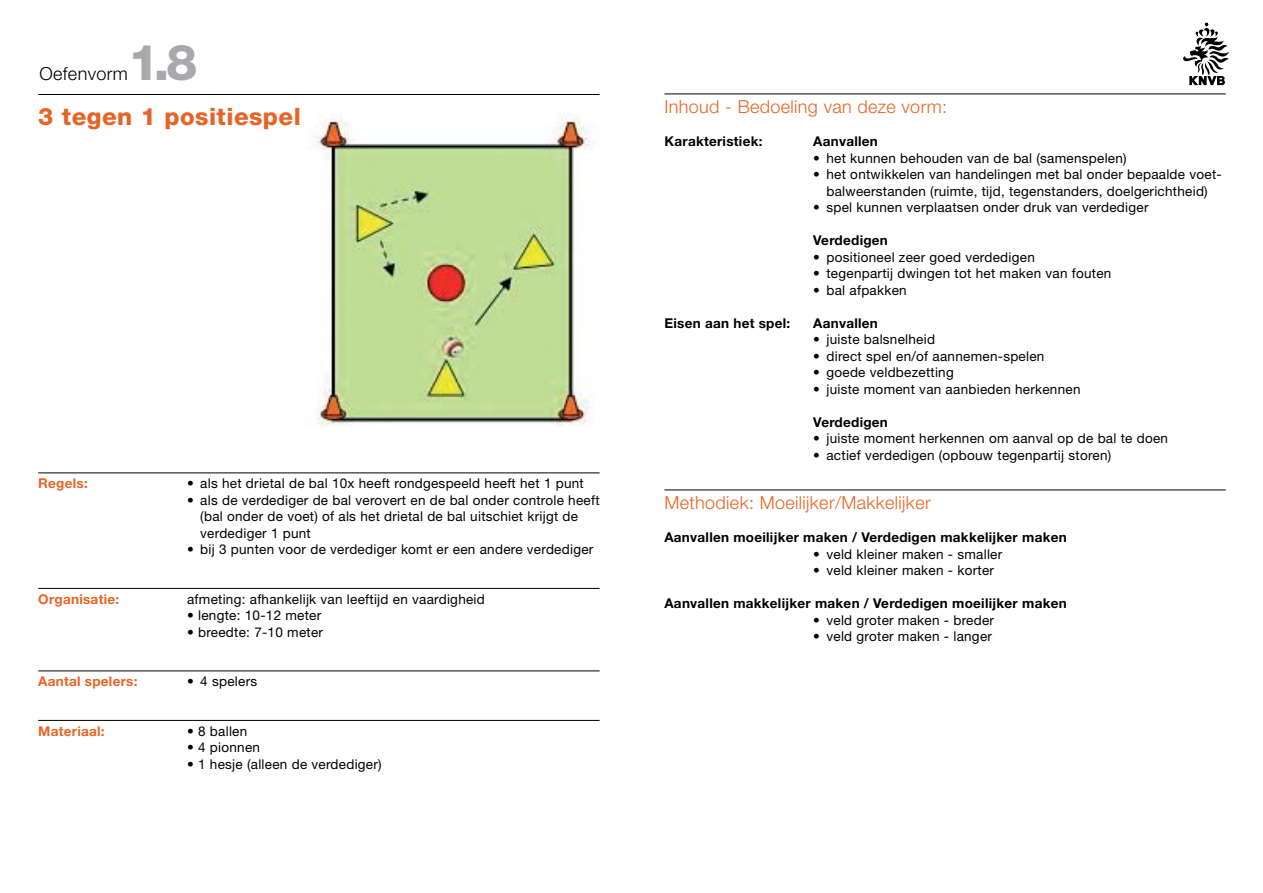
<style>
.page{position:relative;width:1263px;height:893px;background:#fff}
.page>*{position:absolute;margin:0;border:0;box-sizing:border-box;transform-origin:0 0}
.t1{font:800 49.5px "Helvetica Neue LT";color:#a7a9ac}
.t2{font:800 24px "Helvetica Neue LT";letter-spacing:.02em;color:#e66425}
.t3{font:300 18px "Helvetica Neue LT";letter-spacing:.02em;color:#e66425}
.t4{font:300 18px "Helvetica Neue LT";letter-spacing:.02em;color:#000}
.t5{font:13.5px/16.5px "Helvetica Neue LT";letter-spacing:.02em;color:#000}
.t6{font:700 13.5px "Helvetica Neue LT";letter-spacing:.02em;color:#000}
.t7{font:700 13.5px "Helvetica Neue LT";letter-spacing:.02em;color:#e66425}
</style>
<div class="page">
<hr style="left:38px;top:94px;width:562px;height:1px;background:#000">
<img style="left:315px;top:116px;width:279px;height:311px">
<hr style="left:38px;top:472px;width:562px;height:1px;background:#000">
<hr style="left:38px;top:588px;width:562px;height:1px;background:#000">
<hr style="left:38px;top:670px;width:562px;height:1px;background:#000">
<hr style="left:38px;top:720px;width:562px;height:1px;background:#000">
<hr style="left:664px;top:94px;width:562px;height:1px;background:#000">
<hr style="left:664px;top:490px;width:562px;height:1px;background:#000">
<svg style="left:1183px;top:23px;width:46px;height:62px"></svg>
<h1 class="t1" style="left:128px;top:33px;width:71px">1.8</h1>
<h3 class="t4" style="left:40px;top:63px;width:90px">Oefenvorm</h3>
<h2 class="t2" style="left:38px;top:102px;width:264px">3 tegen 1 positiespel</h2>
<p class="t7" style="left:38px;top:475px;width:51px">Regels:</p>
<p class="t5" style="left:187px;top:475px;width:398px">• als het drietal de bal 10x heeft rondgespeeld heeft het 1 punt</p>
<p class="t5" style="left:200px;top:491px;width:401px;text-indent:-13px">• als de verdediger de bal verovert en de bal onder controle heeft (bal onder de voet) of als het drietal de bal uitschiet krijgt de verdediger 1 punt</p>
<p class="t5" style="left:187px;top:541px;width:408px">• bij 3 punten voor de verdediger komt er een andere verdediger</p>
<p class="t7" style="left:38px;top:590px;width:82px">Organisatie:</p>
<p class="t5" style="left:187px;top:590px;width:299px">afmeting: afhankelijk van leeftijd en vaardigheid</p>
<p class="t5" style="left:187px;top:607px;width:136px">• lengte: 10-12 meter</p>
<p class="t5" style="left:187px;top:623px;width:137px">• breedte: 7-10 meter</p>
<p class="t7" style="left:38px;top:673px;width:101px">Aantal spelers:</p>
<p class="t5" style="left:187px;top:673px;width:72px">• 4 spelers</p>
<p class="t7" style="left:38px;top:722px;width:68px">Materiaal:</p>
<p class="t5" style="left:187px;top:722px;width:62px">• 8 ballen</p>
<p class="t5" style="left:187px;top:739px;width:74px">• 4 pionnen</p>
<p class="t5" style="left:187px;top:755px;width:196px">• 1 hesje (alleen de verdediger)</p>
<h3 class="t3" style="left:664px;top:96px;width:284px">Inhoud - Bedoeling van deze vorm:</h3>
<p class="t6" style="left:664px;top:133px;width:99px">Karakteristiek:</p>
<p class="t6" style="left:813px;top:133px;width:66px">Aanvallen</p>
<p class="t5" style="left:813px;top:150px;width:315px">• het kunnen behouden van de bal (samenspelen)</p>
<p class="t5" style="left:813px;top:166px;width:410px;text-align:center">• het ontwikkelen van handelingen met bal onder bepaalde voet&shy;balweerstanden (ruimte, tijd, tegenstanders, doelgerichtheid)</p>
<p class="t5" style="left:813px;top:199px;width:337px">• spel kunnen verplaatsen onder druk van verdediger</p>
<p class="t6" style="left:813px;top:232px;width:76px">Verdedigen</p>
<p class="t5" style="left:813px;top:249px;width:223px">• positioneel zeer goed verdedigen</p>
<p class="t5" style="left:813px;top:265px;width:300px">• tegenpartij dwingen tot het maken van fouten</p>
<p class="t5" style="left:813px;top:282px;width:95px">• bal afpakken</p>
<p class="t6" style="left:664px;top:315px;width:127px">Eisen aan het spel:</p>
<p class="t6" style="left:813px;top:315px;width:66px">Aanvallen</p>
<p class="t5" style="left:813px;top:331px;width:123px">• juiste balsnelheid</p>
<p class="t5" style="left:813px;top:348px;width:233px">• direct spel en/of aannemen-spelen</p>
<p class="t5" style="left:813px;top:364px;width:142px">• goede veldbezetting</p>
<p class="t5" style="left:813px;top:381px;width:269px">• juiste moment van aanbieden herkennen</p>
<p class="t6" style="left:813px;top:414px;width:76px">Verdedigen</p>
<p class="t5" style="left:813px;top:430px;width:356px">• juiste moment herkennen om aanval op de bal te doen</p>
<p class="t5" style="left:813px;top:447px;width:300px">• actief verdedigen (opbouw tegenpartij storen)</p>
<h3 class="t3" style="left:664px;top:492px;width:268px">Methodiek: Moeilijker/Makkelijker</h3>
<p class="t6" style="left:664px;top:529px;width:404px">Aanvallen moeilijker maken / Verdedigen makkelijker maken</p>
<p class="t5" style="left:813px;top:546px;width:191px">• veld kleiner maken - smaller</p>
<p class="t5" style="left:813px;top:562px;width:182px">• veld kleiner maken - korter</p>
<p class="t6" style="left:664px;top:595px;width:404px">Aanvallen makkelijker maken / Verdedigen moeilijker maken</p>
<p class="t5" style="left:813px;top:612px;width:182px">• veld groter maken - breder</p>
<p class="t5" style="left:813px;top:628px;width:180px">• veld groter maken - langer</p>
</div>
